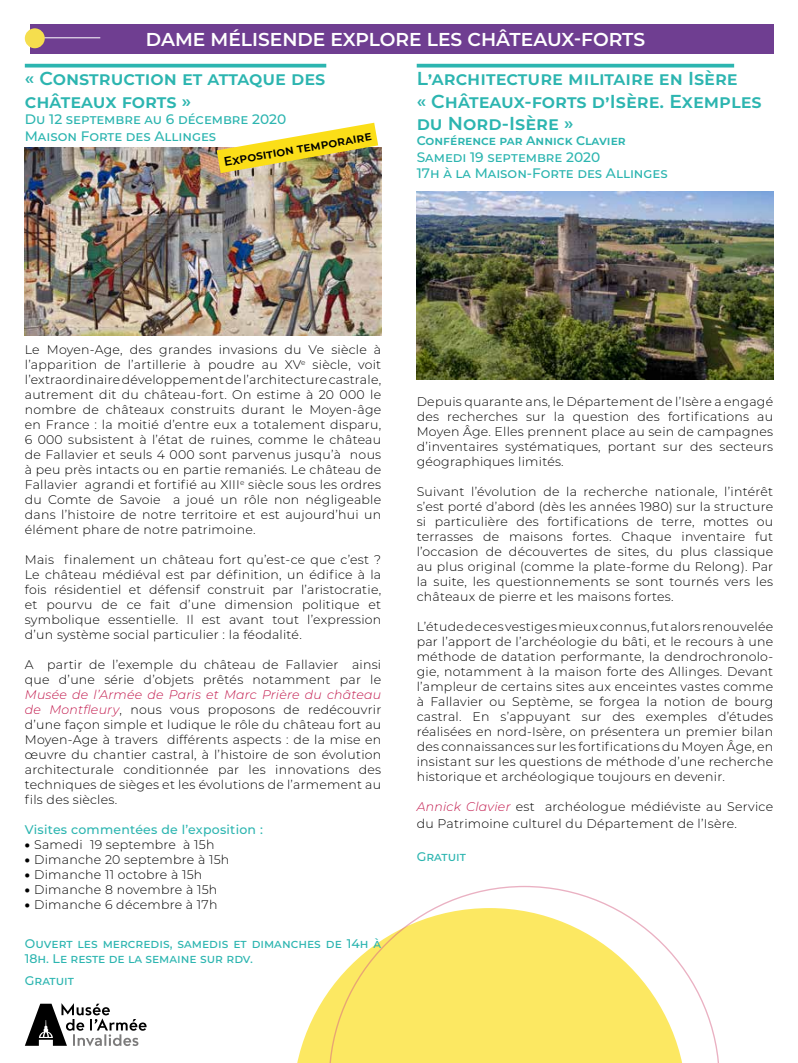
<style>
.page{position:relative;width:798px;height:1063px;background:#fff}
.page>*{position:absolute;margin:0;border:0;box-sizing:border-box;transform-origin:0 0}
.t1{font:600 18.75px/22.5px "Montserrat";color:#2cb5b0}
.t2{font:600 18.62px "Montserrat";color:#fff}
.t3{font:500 13.75px/16.5px "Montserrat";color:#2cb5b0}
.t4{font:300 12.5px/15px "Montserrat";letter-spacing:.02em;color:#000;text-align:justify}
.t5{font:500 12.5px/15px "Montserrat";color:#2cb5b0}
.t6{font:500 12.5px "Montserrat";letter-spacing:.02em;color:#2cb5b0}
.t7{font:600 12.5px "Montserrat";color:#2cb5b0}
.t8{font:600 12.5px "Montserrat";color:#000}
.s1{font-style:italic;color:#c2184c}
.s2{font-weight:900}
</style>
<div class="page">
<svg style="left:297px;top:992px;width:31px;height:71px;fill:#fce862"></svg>
<svg style="left:328px;top:886px;width:391px;height:177px"></svg>
<div style="left:30px;top:25px;width:742px;height:29px;background:#6f3e91"></div>
<hr style="left:32px;top:37px;width:68px;height:1px;background:#fff">
<div style="left:25px;top:28px;width:20px;height:20px;background:#f5de4e;border-radius:50%"></div>
<svg style="left:25px;top:64px;width:301px;height:4px"></svg>
<img style="left:25px;top:148px;width:356px;height:188px">
<img style="left:416px;top:191px;width:356px;height:188px">
<svg style="left:416px;top:64px;width:317px;height:4px"></svg>
<img style="left:216px;top:123px;width:162px;height:50px">
<svg style="left:25px;top:1003px;width:121px;height:44px"></svg>
<h2 class="t2" style="left:146px;top:27px;width:500px">DAME MÉLISENDE EXPLORE LES CHÂTEAUX-FORTS</h2>
<h1 class="t1" style="left:25px;top:67px;width:302px">« Construction et attaque des châteaux forts »</h1>
<p class="t3" style="left:25px;top:111px;width:263px">Du 12 septembre au 6 décembre 2020<br>Maison Forte des Allinges</p>
<p class="t8" style="left:222px;top:153px;width:151px;rotate:-10deg">Exposition temporaire</p>
<h1 class="t1" style="left:416px;top:67px;width:346px">L’architecture militaire en Isère<br>« Châteaux-forts d’Isère. Exemples du Nord-Isère »</h1>
<p class="t7" style="left:416px;top:132px;width:210px">Conférence par Annick Clavier</p>
<p class="t3" style="left:416px;top:148px;width:252px">Samedi 19 septembre 2020<br>17h à la Maison-Forte des Allinges</p>
<p class="t4" style="left:25px;top:342px;width:358px">Le Moyen-Age, des grandes invasions du Ve siècle à l’apparition de l’artillerie à poudre au XV<sup>e</sup> siècle, voit l’extraordinaire développement de l’architecture castrale, autrement dit du château-fort. On estime à 20 000 le nombre de châteaux construits durant le Moyen-âge en France : la moitié d’entre eux a totalement disparu, 6 000 subsistent à l’état de ruines, comme le château de Fallavier et seuls 4 000 sont parvenus jusqu’à nous à peu près intacts ou en partie remaniés. Le château de Fallavier agrandi et fortifié au XIII<sup>e</sup> siècle sous les ordres du Comte de Savoie a joué un rôle non négligeable dans l’histoire de notre territoire et est aujourd’hui un élément phare de notre patrimoine.</p>
<p class="t4" style="left:25px;top:552px;width:358px">Mais finalement un château fort qu’est-ce que c’est ?<br>Le château médiéval est par définition, un édifice à la fois résidentiel et défensif construit par l’aristocratie, et pourvu de ce fait d’une dimension politique et symbolique essentielle. Il est avant tout l’expression d’un système social particulier : la féodalité.</p>
<p class="t4" style="left:25px;top:657px;width:358px">A partir de l’exemple du château de Fallavier ainsi que d’une série d’objets prêtés notamment par le</p>
<p class="t4" style="left:25px;top:687px;width:358px"><span class="s1">Musée de l’Armée de Paris et Marc Prière du château de Montfleury</span>, nous vous proposons de redécouvrir d’une façon simple et ludique le rôle du château fort au Moyen-Age à travers différents aspects : de la mise en œuvre du chantier castral, à l’histoire de son évolution architecturale conditionnée par les innovations des techniques de sièges et les évolutions de l’armement au fils des siècles.</p>
<p class="t6" style="left:25px;top:821px;width:239px">Visites commentées de l’exposition :</p>
<p class="t4" style="left:25px;top:837px;width:191px"><span class="s2">•</span> Samedi 19 septembre à 15h</p>
<p class="t4" style="left:25px;top:852px;width:206px"><span class="s2">•</span> Dimanche 20 septembre à 15h</p>
<p class="t4" style="left:25px;top:867px;width:179px"><span class="s2">•</span> Dimanche 11 octobre à 15h</p>
<p class="t4" style="left:25px;top:882px;width:194px"><span class="s2">•</span> Dimanche 8 novembre à 15h</p>
<p class="t4" style="left:25px;top:897px;width:194px"><span class="s2">•</span> Dimanche 6 décembre à 17h</p>
<p class="t5" style="left:25px;top:935px;width:358px">Ouvert les mercredis, samedis et dimanches de 14h à<br>18h. Le reste de la semaine sur rdv.</p>
<p class="t5" style="left:25px;top:973px;width:51px">Gratuit</p>
<p class="t4" style="left:416px;top:394px;width:358px">Depuis quarante ans, le Département de l’Isère a engagé des recherches sur la question des fortifications au Moyen Âge. Elles prennent place au sein de campagnes d’inventaires systématiques, portant sur des secteurs géographiques limités.</p>
<p class="t4" style="left:416px;top:484px;width:358px">Suivant l’évolution de la recherche nationale, l’intérêt s’est porté d’abord (dès les années 1980) sur la structure si particulière des fortifications de terre, mottes ou terrasses de maisons fortes. Chaque inventaire fut l’occasion de découvertes de sites, du plus classique au plus original (comme la plate-forme du Relong). Par la suite, les questionnements se sont tournés vers les châteaux de pierre et les maisons fortes.</p>
<p class="t4" style="left:416px;top:619px;width:358px">L’étude de ces vestiges mieux connus, fut alors renouvelée par l’apport de l’archéologie du bâti, et le recours à une méthode de datation performante, la dendrochronolo&shy;gie, notamment à la maison forte des Allinges. Devant l’ampleur de certains sites aux enceintes vastes comme à Fallavier ou Septème, se forgea la notion de bourg castral. En s’appuyant sur des exemples d’études réalisées en nord-Isère, on présentera un premier bilan des connaissances sur les fortifications du Moyen Âge, en insistant sur les questions de méthode d’une recherche historique et archéologique toujours en devenir.</p>
<p class="t4" style="left:416px;top:798px;width:358px;line-height:16.5px"><span class="s1">Annick Clavier</span> est archéologue médiéviste au Service du Patrimoine culturel du Département de l’Isère.</p>
<p class="t5" style="left:416px;top:849px;width:51px">Gratuit</p>
</div>
